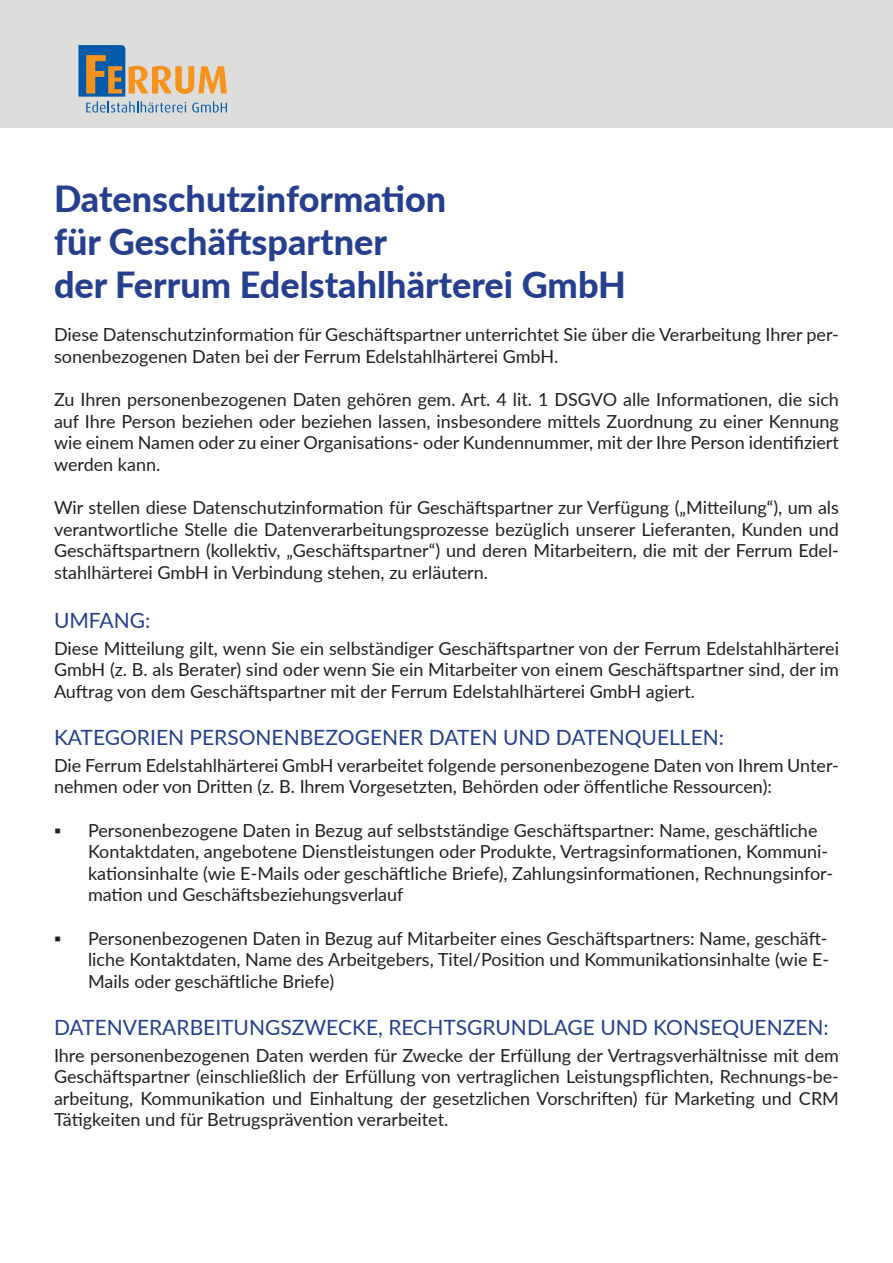
<style>
.page{position:relative;width:893px;height:1263px;background:#fff}
.page>*{position:absolute;margin:0;border:0;box-sizing:border-box;transform-origin:0 0}
.t1{font:800 36px/43.2px "Lato";color:#253f8e}
.t2{font:21px "Lato";color:#253f8e}
.t3{font:18px/21.6px "Lato";color:#231f20;text-align:justify}
</style>
<div class="page">
<div style="left:0;top:0;width:893px;height:128px;background:#dddddb"></div>
<svg style="left:78px;top:45px;width:149px;height:68px"></svg>
<h1 class="t1" style="left:54px;top:176px;width:573px">Datenschutzinformation<br>für Geschäftspartner<br>der Ferrum Edelstahlhärterei GmbH</h1>
<p class="t3" style="left:54px;top:323px;width:786px">Diese Datenschutzinformation für Geschäftspartner unterrichtet Sie über die Verarbeitung Ihrer per&shy;sonenbezogenen Daten bei der Ferrum Edelstahlhärterei GmbH.</p>
<p class="t3" style="left:54px;top:388px;width:786px">Zu Ihren personenbezogenen Daten gehören gem. Art. 4 lit. 1 DSGVO alle Informationen, die sich auf Ihre Person beziehen oder beziehen lassen, insbesondere mittels Zuordnung zu einer Kennung wie einem Namen oder zu einer Organisations- oder Kundennummer, mit der Ihre Person identifiziert werden kann.</p>
<p class="t3" style="left:54px;top:496px;width:786px">Wir stellen diese Datenschutzinformation für Geschäftspartner zur Verfügung („Mitteilung“), um als verantwortliche Stelle die Datenverarbeitungsprozesse bezüglich unserer Lieferanten, Kunden und Geschäftspartnern (kollektiv, „Geschäftspartner“) und deren Mitarbeitern, die mit der Ferrum Edel&shy;stahlhärterei GmbH in Verbindung stehen, zu erläutern.</p>
<p class="t2" style="left:54px;top:605px;width:98px">UMFANG:</p>
<p class="t3" style="left:54px;top:637px;width:786px">Diese Mitteilung gilt, wenn Sie ein selbständiger Geschäftspartner von der Ferrum Edelstahlhärterei GmbH (z. B. als Berater) sind oder wenn Sie ein Mitarbeiter von einem Geschäftspartner sind, der im Auftrag von dem Geschäftspartner mit der Ferrum Edelstahlhärterei GmbH agiert.</p>
<p class="t2" style="left:54px;top:722px;width:672px">KATEGORIEN PERSONENBEZOGENER DATEN UND DATENQUELLEN:</p>
<p class="t3" style="left:54px;top:754px;width:786px">Die Ferrum Edelstahlhärterei GmbH verarbeitet folgende personenbezogene Daten von Ihrem Unter&shy;nehmen oder von Dritten (z. B. Ihrem Vorgesetzten, Behörden oder öffentliche Ressourcen):</p>
<p class="t3" style="left:88px;top:818px;width:747px;text-align:left;text-indent:-34px">▪ Personenbezogene Daten in Bezug auf selbstständige Geschäftspartner: Name, geschäftliche Kontaktdaten, angebotene Dienstleistungen oder Produkte, Vertragsinformationen, Kommuni&shy;kationsinhalte (wie E-Mails oder geschäftliche Briefe), Zahlungsinformationen, Rechnungsinfor&shy;mation und Geschäftsbeziehungsverlauf</p>
<p class="t3" style="left:88px;top:926px;width:743px;text-indent:-34px">▪ Personenbezogenen Daten in Bezug auf Mitarbeiter eines Geschäftspartners: Name, geschäft&shy;liche Kontaktdaten, Name des Arbeitgebers, Titel/Position und Kommunikationsinhalte (wie E-Mails oder geschäftliche Briefe)</p>
<p class="t2" style="left:54px;top:1012px;width:776px">DATENVERARBEITUNGSZWECKE, RECHTSGRUNDLAGE UND KONSEQUENZEN:</p>
<p class="t3" style="left:54px;top:1043px;width:786px">Ihre personenbezogenen Daten werden für Zwecke der Erfüllung der Vertragsverhältnisse mit dem Geschäftspartner (einschließlich der Erfüllung von vertraglichen Leistungspflichten, Rechnungs-be&shy;arbeitung, Kommunikation und Einhaltung der gesetzlichen Vorschriften) für Marketing und CRM Tätigkeiten und für Betrugsprävention verarbeitet.</p>
</div>
